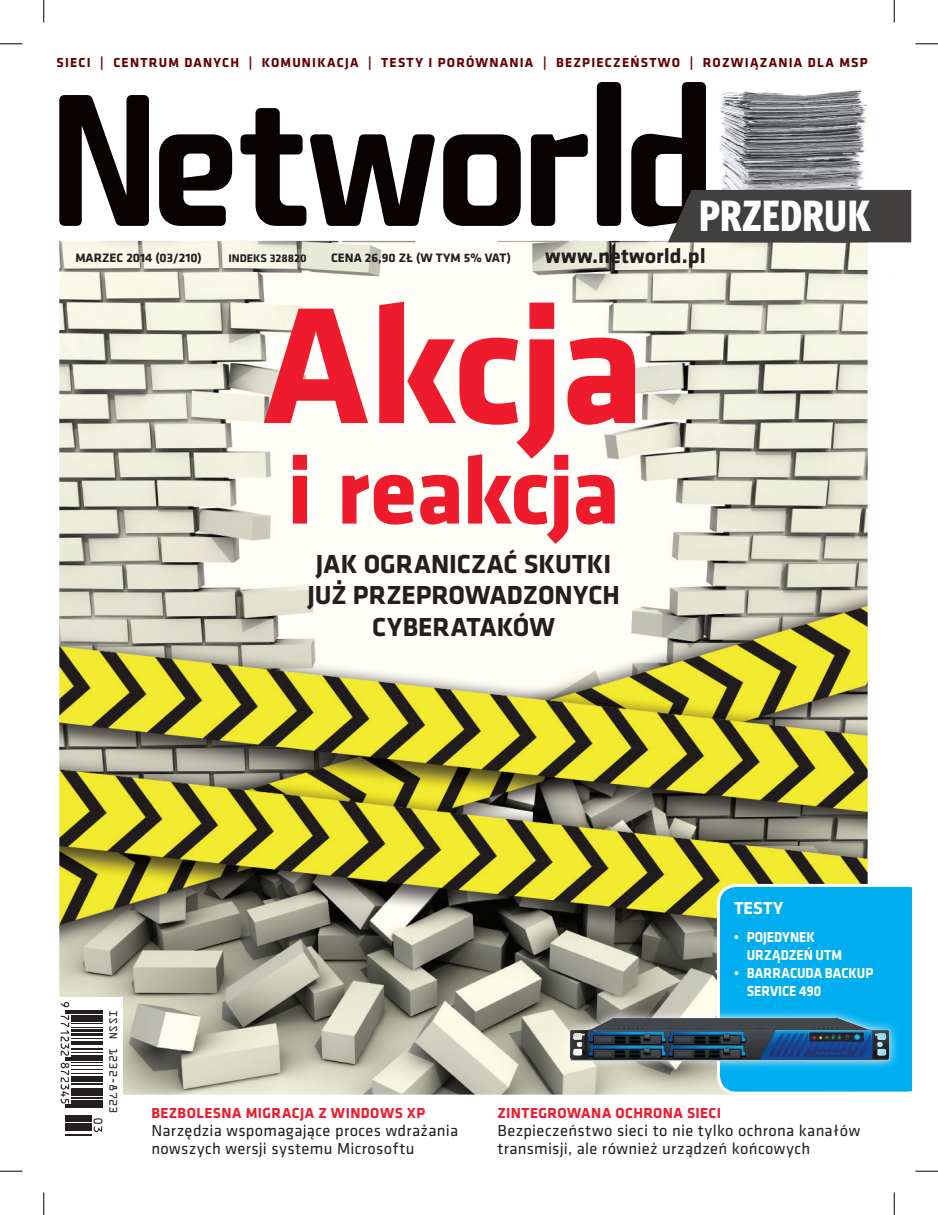
<style>
.page{position:relative;width:938px;height:1215px;background:#fff}
.page>*{position:absolute;margin:0;border:0;box-sizing:border-box;transform-origin:0 0}
.t1{font:700 171.75px "Klavika Basic";letter-spacing:-.025em;color:#ee1b2d}
.t2{font:700 98.1px "Klavika Basic";letter-spacing:-.025em;color:#ee1b2d}
.t3{font:43.5px "Meta Cond Black PL";letter-spacing:-.01em;color:#fff;scale:.96 1}
.t4{font:700 27px/31.5px "Klavika Basic";color:#231f20;text-align:center}
.t5{font:700 21.45px "Klavika Basic";color:#231f20}
.t6{font:700 18px "Klavika Basic";letter-spacing:.005em;color:#fff}
.t7{font:16.5px/18px "Klavika Basic";letter-spacing:.02em;color:#231f20}
.t8{font:700 15px/18px "Klavika Basic";color:#fff;scale:.91 1}
.t9{font:700 15px "Klavika Basic";letter-spacing:.03em;color:#ee1b2d}
.t10{font:700 13.5px "Klavika Basic";letter-spacing:.09em;color:#650000}
.t11{font:700 12.6px "Klavika Basic";color:#231f20}
.t12{font:700 11.55px "Klavika Basic";color:#231f20}
.t13{font:9.9px "OCRA Std";color:#231f20}
</style>
<div class="page">
<img style="left:59px;top:241px;width:809px;height:853px">
<svg style="left:59px;top:82px;width:647px;height:144px"></svg>
<div style="left:45px;top:996px;width:78px;height:162px;background:#fff"></div>
<svg style="left:61px;top:1001px;width:8px;height:6px"></svg>
<hr style="left:65px;top:1010px;width:38px;height:1px;background:#231f20">
<hr style="left:65px;top:1012px;width:38px;height:1px;background:#231f20">
<hr style="left:71px;top:1014px;width:32px;height:3px;background:#231f20">
<hr style="left:71px;top:1018px;width:32px;height:3px;background:#231f20">
<hr style="left:71px;top:1023px;width:32px;height:1px;background:#231f20">
<hr style="left:71px;top:1027px;width:32px;height:1px;background:#231f20">
<hr style="left:71px;top:1029px;width:32px;height:2px;background:#231f20">
<hr style="left:71px;top:1033px;width:32px;height:2px;background:#231f20">
<hr style="left:71px;top:1037px;width:32px;height:1px;background:#231f20">
<hr style="left:71px;top:1040px;width:32px;height:2px;background:#231f20">
<hr style="left:71px;top:1043px;width:32px;height:1px;background:#231f20">
<hr style="left:71px;top:1048px;width:32px;height:1px;background:#231f20">
<svg style="left:61px;top:1015px;width:8px;height:40px"></svg>
<hr style="left:71px;top:1051px;width:32px;height:1px;background:#231f20">
<hr style="left:71px;top:1054px;width:32px;height:2px;background:#231f20">
<hr style="left:65px;top:1057px;width:38px;height:1px;background:#231f20">
<hr style="left:65px;top:1059px;width:38px;height:1px;background:#231f20">
<hr style="left:71px;top:1061px;width:32px;height:1px;background:#231f20">
<hr style="left:71px;top:1064px;width:32px;height:1px;background:#231f20">
<hr style="left:71px;top:1068px;width:32px;height:1px;background:#231f20">
<hr style="left:71px;top:1073px;width:32px;height:1px;background:#231f20">
<hr style="left:71px;top:1076px;width:32px;height:2px;background:#231f20">
<hr style="left:71px;top:1079px;width:32px;height:2px;background:#231f20">
<hr style="left:71px;top:1083px;width:32px;height:1px;background:#231f20">
<hr style="left:71px;top:1088px;width:32px;height:1px;background:#231f20">
<hr style="left:71px;top:1090px;width:32px;height:1px;background:#231f20">
<hr style="left:71px;top:1092px;width:32px;height:3px;background:#231f20">
<svg style="left:61px;top:1062px;width:8px;height:41px"></svg>
<hr style="left:71px;top:1097px;width:32px;height:1px;background:#231f20">
<hr style="left:71px;top:1100px;width:32px;height:3px;background:#231f20">
<hr style="left:65px;top:1104px;width:38px;height:1px;background:#231f20">
<hr style="left:65px;top:1106px;width:38px;height:1px;background:#231f20">
<svg style="left:65px;top:1115px;width:37px;height:20px"></svg>
<svg style="left:857px;top:277px;width:7px;height:2px"></svg>
<svg style="left:830px;top:280px;width:8px;height:2px"></svg>
<svg style="left:862px;top:265px;width:14px;height:3px"></svg>
<svg style="left:843px;top:268px;width:7px;height:2px"></svg>
<div style="left:717px;top:883px;width:194px;height:211px;background:#00aeef"></div>
<img style="left:557px;top:1009px;width:344px;height:65px">
<img style="left:712px;top:89px;width:163px;height:101px">
<svg style="left:668px;top:190px;width:243px;height:57px;background:#51504f"></svg>
<svg style="left:0;top:43px;width:23px;height:2px"></svg>
<svg style="left:915px;top:43px;width:23px;height:2px"></svg>
<svg style="left:0;top:1170px;width:23px;height:1px"></svg>
<svg style="left:915px;top:1170px;width:23px;height:1px"></svg>
<svg style="left:44px;top:0;width:1px;height:23px"></svg>
<svg style="left:44px;top:1192px;width:1px;height:22px"></svg>
<svg style="left:893px;top:0;width:2px;height:23px"></svg>
<svg style="left:893px;top:1192px;width:2px;height:22px"></svg>
<p class="t10" style="left:57px;top:53px;width:813px">SIECI | CENTRUM DANYCH | KOMUNIKACJA | TESTY I PORÓWNANIA | BEZPIECZEŃSTWO | ROZWIĄZANIA DLA MSP</p>
<p class="t11" style="left:75px;top:249px;width:128px">MARZEC 2014 (03/210)</p>
<p class="t12" style="left:228px;top:249px;width:80px">INDEKS 328820</p>
<p class="t11" style="left:331px;top:249px;width:181px">CENA 26,90 ZŁ (W TYM 5% VAT)</p>
<h3 class="t3" style="left:698px;top:189px;width:180px">PRZEDRUK</h3>
<h3 class="t5" style="left:545px;top:240px;width:162px">www.networld.pl</h3>
<h1 class="t1" style="left:262px;top:242px;width:384px">Akcja</h1>
<h2 class="t2" style="left:286px;top:420px;width:335px">i reakcja</h2>
<h3 class="t4" style="left:308px;top:547px;width:314px">JAK OGRANICZAĆ SKUTKI<br>JUŻ PRZEPROWADZONYCH<br>CYBERATAKÓW</h3>
<p class="t13" style="left:118px;top:1009px;width:105px;rotate:90deg">ISSN 1232-8723</p>
<p class="t9" style="left:151px;top:1102px;width:275px">BEZBOLESNA MIGRACJA Z WINDOWS XP</p>
<p class="t7" style="left:151px;top:1121px;width:308px">Narzędzia wspomagające proces wdrażania nowszych wersji systemu Microsoftu</p>
<p class="t6" style="left:734px;top:894px;width:51px">TESTY</p>
<p class="t8" style="left:747px;top:927px;width:106px;text-indent:-13px">• POJEDYNEK<br>URZĄDZEŃ UTM</p>
<p class="t8" style="left:747px;top:963px;width:141px;text-indent:-13px">• BARRACUDA BACKUP<br>SERVICE 490</p>
<p class="t8" style="left:721px;top:956px;width:152px">POJEDYNEK URZĄDZEŃ</p>
<p class="t9" style="left:497px;top:1102px;width:225px">ZINTEGROWANA OCHRONA SIECI</p>
<p class="t7" style="left:497px;top:1121px;width:364px">Bezpieczeństwo sieci to nie tylko ochrona kanałów transmisji, ale również urządzeń końcowych</p>
</div>
